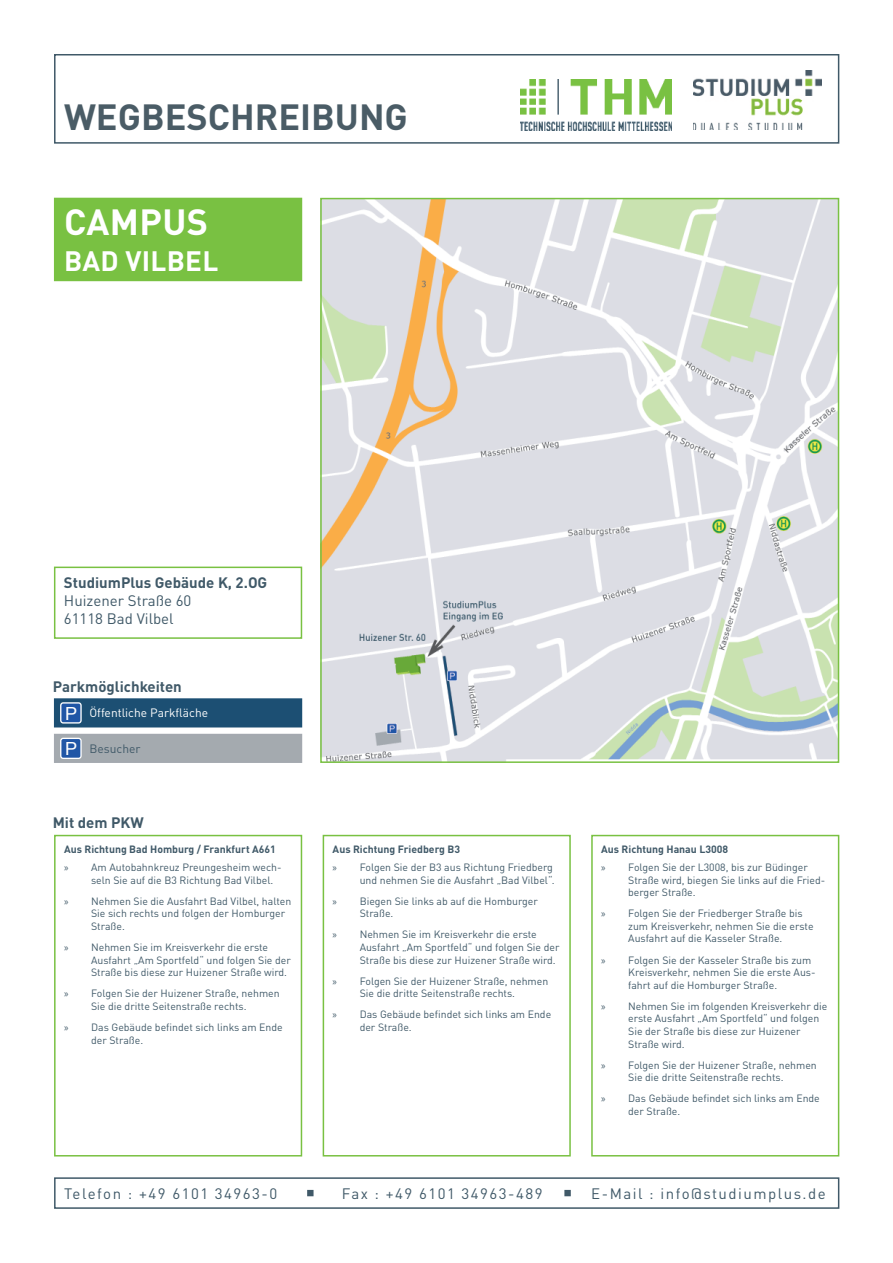
<style>
.page{position:relative;width:893px;height:1263px;background:#fff}
.page>*{position:absolute;margin:0;border:0;box-sizing:border-box;transform-origin:0 0}
.t1{font:700 36px "DIN Pro";color:#4a5c66}
.t2{font:700 36px "DIN Pro";letter-spacing:.01em;color:#fff}
.t3{font:700 27.75px "DIN Pro";letter-spacing:.01em;color:#fff}
.t4{font:15px "DIN Pro";letter-spacing:.1em;color:#405968}
.t5{font:700 15px "DIN Pro";color:#405968}
.t6{font:15px/18px "DIN Pro";color:#405968}
.t7{font:12px "DIN Pro";color:#fff}
.t8{font:12px "DIN Pro";color:#405968}
.t9{font:10.5px/12.6px "DIN Pro";color:#405968}
.t10{font:700 10.5px/18.1px "DIN Pro";color:#405968}
.s1{font-family:"Arial";font-size:18.15px}
.s2{font-family:"Arial";font-size:18.15px;color:#fff}
.s3{font-family:"Myriad Pro";font-weight:400}
.s4{font-weight:400}
.s5{font-family:"Myriad Pro"}
.s6{font-weight:700}
</style>
<div class="page">
<img style="left:322px;top:200px;width:515px;height:561px">
<div style="left:54px;top:54px;width:785px;height:90px;border:1px solid #405968"></div>
<img style="left:520px;top:80px;width:151px;height:50px">
<img style="left:693px;top:70px;width:128px;height:60px">
<div style="left:54px;top:835px;width:248px;height:322px;border:1px solid #79c142"></div>
<div style="left:54px;top:567px;width:248px;height:72px;border:1px solid #79c142"></div>
<div style="left:55px;top:198px;width:246px;height:82px;background:#79c142"></div>
<div style="left:54px;top:198px;width:248px;height:83px;border:1px solid #79c142"></div>
<div style="left:55px;top:699px;width:246px;height:28px;background:#1c4f73"></div>
<div style="left:54px;top:698px;width:248px;height:30px;border:1px solid #1c4f73"></div>
<svg style="left:60px;top:702px;width:22px;height:22px"></svg>
<div style="left:55px;top:735px;width:246px;height:27px;background:#a4aaaf"></div>
<div style="left:54px;top:734px;width:248px;height:29px;border:1px solid #a4a9b0"></div>
<svg style="left:60px;top:738px;width:22px;height:21px"></svg>
<svg style="left:307px;top:1190px;width:6px;height:6px"></svg>
<svg style="left:564px;top:1190px;width:6px;height:6px"></svg>
<div style="left:322px;top:835px;width:248px;height:322px;border:1px solid #79c142"></div>
<div style="left:591px;top:835px;width:248px;height:322px;border:1px solid #79c142"></div>
<div style="left:54px;top:1177px;width:785px;height:32px;border:1px solid #405968"></div>
<h1 class="t1" style="left:64px;top:101px;width:345px">WEGBESCHREIBUNG</h1>
<h1 class="t2" style="left:64px;top:207px;width:145px">CAMPUS</h1>
<h2 class="t3" style="left:64px;top:249px;width:156px">BAD VILBEL</h2>
<h3 class="t5" style="left:64px;top:576px;width:205px">StudiumPlus Gebäude K, 2.OG</h3>
<h3 class="t6" style="left:64px;top:592px;width:129px">Huizener Straße 60<br>61118 Bad Vilbel</h3>
<h3 class="t5" style="left:53px;top:680px;width:131px">Parkmöglichkeiten</h3>
<p class="t7" style="left:65px;top:707px;width:144px"><span class="s1">P</span> Öffentliche Parkfläche</p>
<p class="t8" style="left:65px;top:742px;width:77px"><span class="s2">P</span> Besucher</p>
<h3 class="t5" style="left:53px;top:817px;width:93px">Mit dem PKW</h3>
<p class="t10" style="left:64px;top:841px;width:219px">Aus Richtung Bad Homburg / Frankfurt A661 <span class="s3">»</span> <span class="s4">Am Autobahnkreuz Preungesheim wech-</span></p>
<p class="t9" style="left:64px;top:870px;width:229px;line-height:21.1px;text-indent:27px">seln Sie auf die B3 Richtung Bad Vilbel.<br><span class="s5">»</span> Nehmen Sie die Ausfahrt Bad Vilbel, halten</p>
<p class="t9" style="left:91px;top:908px;width:195px">Sie sich rechts und folgen der Homburger<br>Straße.</p>
<p class="t9" style="left:91px;top:941px;width:201px;text-indent:-27px"><span class="s5">»</span> Nehmen Sie im Kreisverkehr die erste<br>Ausfahrt „Am Sportfeld“ und folgen Sie der<br>Straße bis diese zur Huizener Straße wird.</p>
<p class="t9" style="left:64px;top:988px;width:217px;text-align:center"><span class="s5">»</span> Folgen Sie der Huizener Straße, nehmen<br>Sie die dritte Seitenstraße rechts.</p>
<p class="t9" style="left:91px;top:1021px;width:193px;text-indent:-27px"><span class="s5">»</span> Das Gebäude befindet sich links am Ende der Straße.</p>
<p class="t9" style="left:332px;top:840px;width:222px;line-height:18.1px"><span class="s6">Aus Richtung Friedberg B3<br></span><span class="s5">»</span> Folgen Sie der B3 aus Richtung Friedberg</p>
<p class="t9" style="left:332px;top:870px;width:223px;line-height:21.1px;text-indent:27px">und nehmen Sie die Ausfahrt „Bad Vilbel“. <span class="s5">»</span> Biegen Sie links ab auf die Homburger</p>
<p class="t9" style="left:332px;top:903px;width:206px;line-height:21.1px;text-indent:27px">Straße.<br><span class="s5">»</span> Nehmen Sie im Kreisverkehr die erste</p>
<p class="t9" style="left:359px;top:941px;width:201px">Ausfahrt „Am Sportfeld“ und folgen Sie der<br>Straße bis diese zur Huizener Straße wird.</p>
<p class="t9" style="left:332px;top:975px;width:217px;text-align:center"><span class="s5">»</span> Folgen Sie der Huizener Straße, nehmen<br>Sie die dritte Seitenstraße rechts.</p>
<p class="t9" style="left:359px;top:1009px;width:193px;text-indent:-27px"><span class="s5">»</span> Das Gebäude befindet sich links am Ende der Straße.</p>
<p class="t9" style="left:601px;top:840px;width:208px;line-height:18.1px"><span class="s6">Aus Richtung Hanau L3008<br></span><span class="s5">»</span> Folgen Sie der L3008, bis zur Büdinger</p>
<p class="t9" style="left:628px;top:874px;width:198px">Straße wird, biegen Sie links auf die Fried&shy;berger Straße.</p>
<p class="t9" style="left:628px;top:908px;width:187px;text-indent:-27px"><span class="s5">»</span> Folgen Sie der Friedberger Straße bis zum Kreisverkehr, nehmen Sie die erste<br>Ausfahrt auf die Kasseler Straße.</p>
<p class="t9" style="left:628px;top:954px;width:189px;text-indent:-27px"><span class="s5">»</span> Folgen Sie der Kasseler Straße bis zum<br>Kreisverkehr, nehmen Sie die erste Aus&shy;fahrt auf die Homburger Straße.</p>
<p class="t9" style="left:628px;top:1000px;width:201px;text-indent:-27px"><span class="s5">»</span> Nehmen Sie im folgenden Kreisverkehr die erste Ausfahrt „Am Sportfeld“ und folgen Sie der Straße bis diese zur Huizener Straße wird.</p>
<p class="t9" style="left:601px;top:1059px;width:217px;text-align:center"><span class="s5">»</span> Folgen Sie der Huizener Straße, nehmen<br>Sie die dritte Seitenstraße rechts.</p>
<p class="t9" style="left:628px;top:1093px;width:193px;text-indent:-27px"><span class="s5">»</span> Das Gebäude befindet sich links am Ende der Straße.</p>
<h3 class="t4" style="left:64px;top:1186px;width:215px">Telefon : +49 6101 34963-0</h3>
<h3 class="t4" style="left:341px;top:1186px;width:202px">Fax : +49 6101 34963-489</h3>
<h3 class="t4" style="left:591px;top:1186px;width:236px">E-Mail : info@studiumplus.de</h3>
</div>
